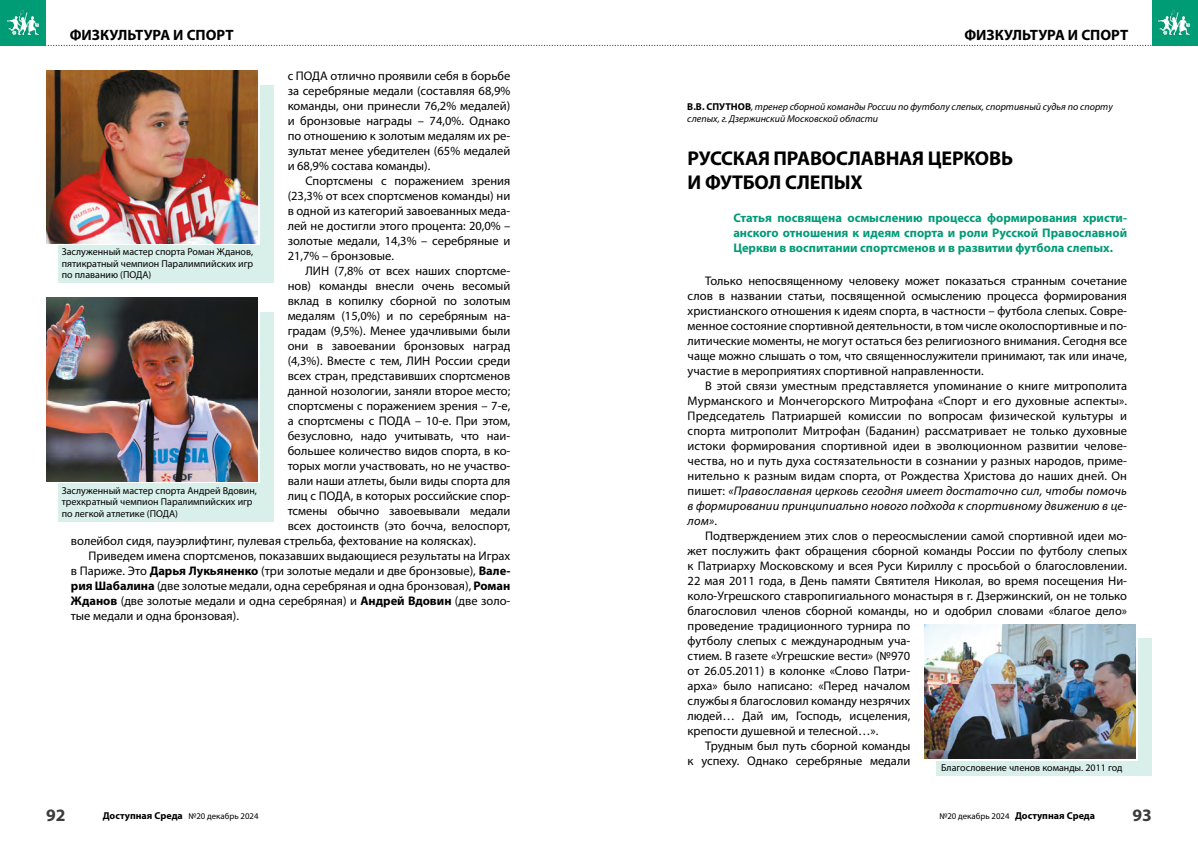
<style>
.page{position:relative;width:1198px;height:847px;background:#fff}
.page>*{position:absolute;margin:0;border:0;box-sizing:border-box;transform-origin:0 0}
.t1{font:700 20px/24px "Myriad Pro";letter-spacing:-.01em;color:#000}
.t2{font:700 17.5px "Myriad Pro";color:#3c3c3b}
.t3{font:700 15px "Myriad Pro";color:#000}
.t4{font:12.5px/15px "Myriad Pro";color:#000;text-align:justify}
.t5{font:700 12.5px/15px "Myriad Pro";color:#009b76;text-align:justify}
.t6{font:10px/11.2px "Myriad Pro";color:#000}
.t7{font:italic 10px/12px "Myriad Pro";color:#000}
.t8{font:700 10px "Myriad Pro";color:#000}
.t9{font:8.75px "Myriad Pro";color:#000}
.s1{font-weight:700}
.s2{font-weight:700;font-style:normal}
.s3{font-style:italic}
.s4{font-weight:400;font-size:8.75px}
.s5{font-weight:700;font-size:10px}
</style>
<div class="page">
<svg style="left:46px;top:45px;width:1106px;height:1px"></svg>
<div style="left:0;top:0;width:46px;height:46px;background:#009c76"></div>
<div style="left:1152px;top:0;width:46px;height:46px;background:#009c76"></div>
<img style="left:1158px;top:11px;width:31px;height:23px">
<img style="left:8px;top:11px;width:30px;height:23px">
<svg style="left:58px;top:313px;width:215px;height:209px;background:#d6ebe5"></svg>
<img style="left:46px;top:298px;width:211px;height:184px">
<svg style="left:58px;top:85px;width:215px;height:198px;background:#d8ece5"></svg>
<img style="left:46px;top:71px;width:211px;height:172px">
<svg style="left:936px;top:638px;width:216px;height:138px;background:#ddf1ec"></svg>
<img style="left:924px;top:625px;width:212px;height:134px">
<p class="t3" style="left:70px;top:25px;width:165px">ФИЗКУЛЬТУРА И СПОРТ</p>
<p class="t3" style="left:964px;top:25px;width:165px">ФИЗКУЛЬТУРА И СПОРТ</p>
<p class="t4" style="left:288px;top:68px;width:224px">с ПОДА отлично проявили себя в борьбе за серебряные медали (составляя 68,9% команды, они принесли 76,2% медалей) и бронзовые награды – 74,0%. Однако по отношению к золотым медалям их ре&shy;зультат менее убедителен (65% медалей и 68,9% состава команды).</p>
<p class="t4" style="left:288px;top:173px;width:224px;text-indent:18px">Спортсмены с поражением зрения (23,3% от всех спортсменов команды) ни в одной из категорий завоеванных меда&shy;лей не достигли этого процента: 20,0% – золотые медали, 14,3% – серебряные и 21,7% – бронзовые.</p>
<p class="t4" style="left:305px;top:263px;width:206px">ЛИН (7,8% от всех наших спортсме-</p>
<p class="t4" style="left:288px;top:278px;width:224px">нов) команды внесли очень весомый</p>
<p class="t4" style="left:288px;top:293px;width:224px">вклад в копилку сборной по золотым</p>
<p class="t4" style="left:288px;top:308px;width:224px">медалям (15,0%) и по серебряным на-</p>
<p class="t4" style="left:288px;top:323px;width:224px">градам (9,5%). Менее удачливыми были</p>
<p class="t4" style="left:288px;top:338px;width:224px">они в завоевании бронзовых наград</p>
<p class="t4" style="left:288px;top:353px;width:224px">(4,3%). Вместе с тем, ЛИН России среди</p>
<p class="t4" style="left:288px;top:368px;width:224px">всех стран, представивших спортсменов</p>
<p class="t4" style="left:288px;top:383px;width:224px">данной нозологии, заняли второе место;</p>
<p class="t4" style="left:288px;top:398px;width:224px">спортсмены с поражением зрения – 7-е,</p>
<p class="t4" style="left:288px;top:413px;width:224px">а спортсмены с ПОДА – 10-е. При этом,</p>
<p class="t4" style="left:288px;top:428px;width:224px">безусловно, надо учитывать, что наи-</p>
<p class="t4" style="left:288px;top:443px;width:224px">большее количество видов спорта, в ко-</p>
<p class="t4" style="left:288px;top:458px;width:224px">торых могли участвовать, но не участво-</p>
<p class="t4" style="left:288px;top:473px;width:224px">вали наши атлеты, были виды спорта для</p>
<p class="t4" style="left:288px;top:488px;width:224px">лиц с ПОДА, в которых российские спор-</p>
<p class="t4" style="left:288px;top:503px;width:224px">тсмены обычно завоевывали медали</p>
<p class="t4" style="left:288px;top:518px;width:224px">всех достоинств (это бочча, велоспорт,</p>
<p class="t4" style="left:71px;top:533px;width:406px">волейбол сидя, пауэрлифтинг, пулевая стрельба, фехтование на колясках).</p>
<p class="t4" style="left:89px;top:548px;width:423px">Приведем имена спортсменов, показавших выдающиеся результаты на Играх</p>
<p class="t4" style="left:71px;top:563px;width:441px">в Париже. Это <span class="s1">Дарья Лукьяненко</span> (три золотые медали и две бронзовые), <span class="s1">Вале-</span></p>
<p class="t4" style="left:71px;top:578px;width:441px"><span class="s1">рия Шабалина</span> (две золотые медали, одна серебряная и одна бронзовая), <span class="s1">Роман</span></p>
<p class="t4" style="left:71px;top:593px;width:441px"><span class="s1">Жданов</span> (две золотые медали и одна серебряная) и <span class="s1">Андрей Вдовин</span> (две золо-</p>
<p class="t4" style="left:71px;top:608px;width:170px">тые медали и одна бронзовая).</p>
<p class="t7" style="left:687px;top:101px;width:427px"><span class="s2">В.В. СПУТНОВ</span>, тренер сборной команды России по футболу слепых, спортивный судья по спорту слепых, г. Дзержинский Московской области</p>
<h1 class="t1" style="left:687px;top:145px;width:327px">РУССКАЯ ПРАВОСЛАВНАЯ ЦЕРКОВЬ<br>И ФУТБОЛ СЛЕПЫХ</h1>
<p class="t5" style="left:733px;top:210px;width:395px">Статья посвящена осмыслению процесса формирования христи&shy;анского отношения к идеям спорта и роли Русской Православной Церкви в воспитании спортсменов и в развитии футбола слепых.</p>
<p class="t6" style="left:62px;top:246px;width:193px;text-align:justify">Заслуженный мастер спорта Роман Жданов, пятикратный чемпион Паралимпийских игр по плаванию (ПОДА)</p>
<p class="t4" style="left:687px;top:273px;width:441px;text-indent:18px">Только непосвященному человеку может показаться странным сочетание слов в названии статьи, посвященной осмыслению процесса формирования христианского отношения к идеям спорта, в частности – футбола слепых. Совре&shy;менное состояние спортивной деятельности, в том числе околоспортивные и по&shy;литические моменты, не могут остаться без религиозного внимания. Сегодня все чаще можно слышать о том, что священнослужители принимают, так или иначе, участие в мероприятиях спортивной направленности.</p>
<p class="t4" style="left:687px;top:378px;width:441px;text-indent:18px">В этой связи уместным представляется упоминание о книге митрополита Мурманского и Мончегорского Митрофана «Спорт и его духовные аспекты».<br>Председатель Патриаршей комиссии по вопросам физической культуры и спорта митрополит Митрофан (Баданин) рассматривает не только духовные истоки формирования спортивной идеи в эволюционном развитии челове&shy;чества, но и путь духа состязательности в сознании у разных народов, приме&shy;нительно к разным видам спорта, от Рождества Христова до наших дней. Он пишет: <span class="s3">«Православная церковь сегодня имеет достаточно сил, чтобы помочь в формировании принципиально нового подхода к спортивному движению в це&shy;лом»</span>.</p>
<p class="t4" style="left:705px;top:528px;width:423px">Подтверждением этих слов о переосмыслении самой спортивной идеи мо-</p>
<p class="t4" style="left:687px;top:543px;width:441px">жет послужить факт обращения сборной команды России по футболу слепых</p>
<p class="t4" style="left:687px;top:558px;width:441px">к Патриарху Московскому и всея Руси Кириллу с просьбой о благословлении.</p>
<p class="t4" style="left:687px;top:573px;width:441px">22 мая 2011 года, в День памяти Святителя Николая, во время посещения Ни-</p>
<p class="t4" style="left:687px;top:588px;width:441px">коло-Угрешского ставропигиального монастыря в г. Дзержинский, он не только</p>
<p class="t4" style="left:687px;top:603px;width:441px">благословил членов сборной команды, но и одобрил словами «благое дело»</p>
<p class="t4" style="left:687px;top:618px;width:224px">проведение традиционного турнира по</p>
<p class="t4" style="left:687px;top:633px;width:224px">футболу слепых с международным уча-</p>
<p class="t4" style="left:687px;top:648px;width:224px">стием. В газете «Угрешские вести» (№970</p>
<p class="t4" style="left:687px;top:663px;width:224px">от 26.05.2011) в колонке «Слово Патри-</p>
<p class="t4" style="left:687px;top:678px;width:224px">арха» было написано: «Перед началом</p>
<p class="t4" style="left:687px;top:693px;width:224px">службы я благословил команду незрячих</p>
<p class="t4" style="left:687px;top:708px;width:224px">людей… Дай им, Господь, исцеления,</p>
<p class="t4" style="left:687px;top:723px;width:192px">крепости душевной и телесной…».</p>
<p class="t4" style="left:705px;top:738px;width:206px">Трудным был путь сборной команды</p>
<p class="t4" style="left:687px;top:753px;width:224px">к успеху. Однако серебряные медали</p>
<p class="t6" style="left:62px;top:485px;width:197px">Заслуженный мастер спорта Андрей Вдовин, трехкратный чемпион Паралимпийских игр по легкой атлетике (ПОДА)</p>
<p class="t6" style="left:941px;top:762px;width:183px">Благословение членов команды. 2011 год</p>
<h2 class="t2" style="left:46px;top:804px;width:21px">92</h2>
<p class="t8" style="left:103px;top:809px;width:157px">Доступная Среда <span class="s4">№20 декабрь 2024</span></p>
<p class="t9" style="left:939px;top:811px;width:157px">№20 декабрь 2024 <span class="s5">Доступная Среда</span></p>
<h2 class="t2" style="left:1132px;top:804px;width:21px">93</h2>
</div>
